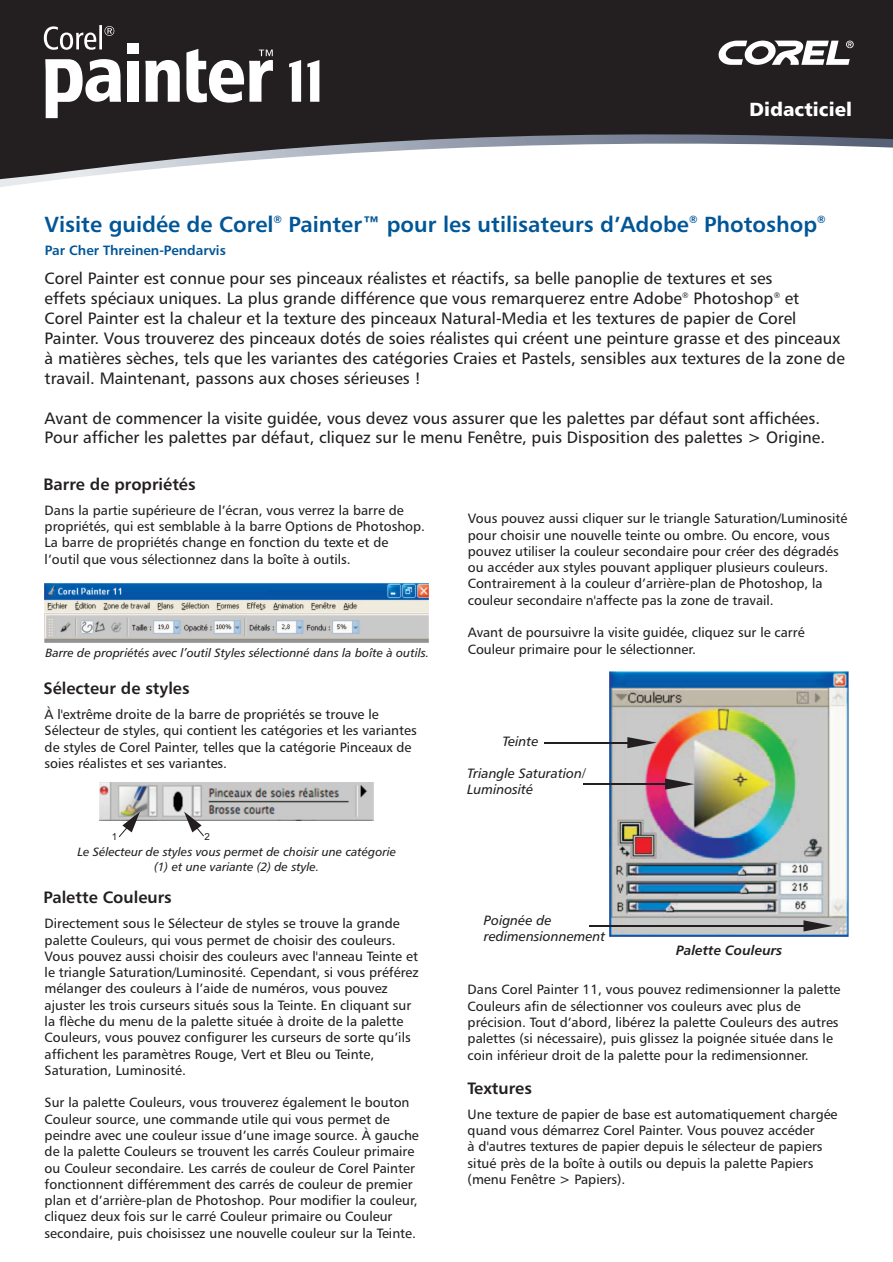
<style>
.page{position:relative;width:893px;height:1262px;background:#fff}
.page>*{position:absolute;margin:0;border:0;box-sizing:border-box;transform-origin:0 0}
.t1{font:21.9px "Humanist 777 BT Roman B Bold";color:#015698}
.t2{font:19.05px "Humanist 777 BT Black B";color:#fff}
.t3{font:16.5px/20px "Humanist 777 BT Roman B";color:#231f20}
.t4{font:16.5px "Humanist 777 BT Roman B Bold";color:#231f20}
.t5{font:13.5px/16.4px "Humanist 777 BT Roman B";color:#231f20}
.t6{font:italic 13.5px/16.4px "Humanist 777 BT Roman B Normal";color:#231f20}
.t7{font:13.5px "Humanist 777 BT Roman B Bold";color:#015698}
.t8{font:italic 13.5px "Humanist 777 BT Roman B Bold";color:#231f20}
.t9{font:italic 12px/14.5px "Humanist 777 BT Roman B Normal";color:#231f20;text-align:center}
.t10{font:10.2px "Humanist 777 BT Roman B Bold";color:#015698}
.t11{font:9.75px "Arial";color:#231f20}
.t12{font:7.8px "Humanist 777 BT Roman B";color:#231f20}
</style>
<div class="page">
<img style="left:610px;top:671px;width:238px;height:265px">
<svg style="left:627px;top:737px;width:29px;height:11px"></svg>
<svg style="left:803px;top:920px;width:29px;height:11px"></svg>
<svg style="left:665px;top:778px;width:29px;height:11px"></svg>
<hr style="left:544px;top:742px;width:91px;height:1px;background:#231f20">
<hr style="left:589px;top:925px;width:222px;height:1px;background:#231f20">
<hr style="left:582px;top:783px;width:85px;height:1px;background:#231f20">
<svg style="left:0;top:0;width:892px;height:181px;fill:#231f20"></svg>
<svg style="left:717px;top:41px;width:136px;height:24px"></svg>
<svg style="left:307px;top:60px;width:12px;height:42px"></svg>
<svg style="left:145px;top:60px;width:35px;height:42px"></svg>
<div style="left:127px;top:43px;width:12px;height:11px;background:#fff"></div>
<div style="left:127px;top:61px;width:12px;height:41px;background:#fff"></div>
<svg style="left:45px;top:59px;width:76px;height:59px"></svg>
<svg style="left:186px;top:49px;width:87px;height:54px"></svg>
<svg style="left:44px;top:25px;width:70px;height:25px"></svg>
<svg style="left:289px;top:60px;width:12px;height:42px"></svg>
<img style="left:45px;top:584px;width:383px;height:58px">
<img style="left:100px;top:782px;width:273px;height:38px">
<svg style="left:118px;top:811px;width:22px;height:26px"></svg>
<svg style="left:184px;top:811px;width:21px;height:26px"></svg>
<h2 class="t2" style="left:749px;top:98px;width:104px">Didacticiel</h2>
<p class="t10" style="left:273px;top:215px;width:10px">®</p>
<p class="t10" style="left:689px;top:216px;width:10px">®</p>
<p class="t10" style="left:817px;top:215px;width:10px">®</p>
<h1 class="t1" style="left:45px;top:216px;width:774px">Visite guidée de Corel Painter™ pour les utilisateurs d’Adobe Photoshop</h1>
<p class="t7" style="left:45px;top:244px;width:182px">Par Cher Threinen-Pendarvis</p>
<p class="t3" style="left:45px;top:270px;width:801px">Corel Painter est connue pour ses pinceaux réalistes et réactifs, sa belle panoplie de textures et ses<br>effets spéciaux uniques. La plus grande différence que vous remarquerez entre Adobe Photoshop et<br>Corel Painter est la chaleur et la texture des pinceaux Natural-Media et les textures de papier de Corel Painter. Vous trouverez des pinceaux dotés de soies réalistes qui créent une peinture grasse et des pinceaux à matières sèches, tels que les variantes des catégories Craies et Pastels, sensibles aux textures de la zone de travail. Maintenant, passons aux choses sérieuses !</p>
<p class="t3" style="left:45px;top:409px;width:782px">Avant de commencer la visite guidée, vous devez vous assurer que les palettes par défaut sont affichées.<br>Pour afficher les palettes par défaut, cliquez sur le menu Fenêtre, puis Disposition des palettes &gt; Origine.</p>
<p class="t12" style="left:682px;top:292px;width:8px">®</p>
<p class="t12" style="left:773px;top:292px;width:8px">®</p>
<p class="t4" style="left:43px;top:477px;width:154px">Barre de propriétés</p>
<p class="t5" style="left:45px;top:503px;width:382px">Dans la partie supérieure de l’écran, vous verrez la barre de propriétés, qui est semblable à la barre Options de Photoshop.<br>La barre de propriétés change en fonction du texte et de l’outil que vous sélectionnez dans la boîte à outils.</p>
<p class="t9" style="left:45px;top:647px;width:385px">Barre de propriétés avec l’outil Styles sélectionné dans la boîte à outils.</p>
<p class="t4" style="left:43px;top:681px;width:148px">Sélecteur de styles</p>
<p class="t5" style="left:45px;top:707px;width:373px">À l'extrême droite de la barre de propriétés se trouve le Sélecteur de styles, qui contient les catégories et les variantes de styles de Corel Painter, telles que la catégorie Pinceaux de soies réalistes et ses variantes.</p>
<p class="t11" style="left:112px;top:830px;width:7px">1</p>
<p class="t11" style="left:204px;top:830px;width:7px">2</p>
<p class="t9" style="left:77px;top:846px;width:320px">Le Sélecteur de styles vous permet de choisir une catégorie (1) et une variante (2) de style.</p>
<p class="t4" style="left:43px;top:891px;width:130px">Palette Couleurs</p>
<p class="t5" style="left:45px;top:916px;width:375px">Directement sous le Sélecteur de styles se trouve la grande palette Couleurs, qui vous permet de choisir des couleurs.<br>Vous pouvez aussi choisir des couleurs avec l'anneau Teinte et le triangle Saturation/Luminosité. Cependant, si vous préférez mélanger des couleurs à l’aide de numéros, vous pouvez ajuster les trois curseurs situés sous la Teinte. En cliquant sur la flèche du menu de la palette située à droite de la palette Couleurs, vous pouvez configurer les curseurs de sorte qu’ils affichent les paramètres Rouge, Vert et Bleu ou Teinte, Saturation, Luminosité.</p>
<p class="t5" style="left:45px;top:1095px;width:376px">Sur la palette Couleurs, vous trouverez également le bouton Couleur source, une commande utile qui vous permet de peindre avec une couleur issue d’une image source. À gauche de la palette Couleurs se trouvent les carrés Couleur primaire ou Couleur secondaire. Les carrés de couleur de Corel Painter fonctionnent différemment des carrés de couleur de premier plan et d’arrière-plan de Photoshop. Pour modifier la couleur, cliquez deux fois sur le carré Couleur primaire ou Couleur secondaire, puis choisissez une nouvelle couleur sur la Teinte.</p>
<p class="t5" style="left:468px;top:511px;width:381px">Vous pouvez aussi cliquer sur le triangle Saturation/Luminosité pour choisir une nouvelle teinte ou ombre. Ou encore, vous pouvez utiliser la couleur secondaire pour créer des dégradés ou accéder aux styles pouvant appliquer plusieurs couleurs.<br>Contrairement à la couleur d’arrière-plan de Photoshop, la couleur secondaire n'affecte pas la zone de travail.</p>
<p class="t5" style="left:468px;top:625px;width:338px">Avant de poursuivre la visite guidée, cliquez sur le carré<br>Couleur primaire pour le sélectionner.</p>
<p class="t6" style="left:502px;top:734px;width:38px">Teinte</p>
<p class="t6" style="left:467px;top:766px;width:120px">Triangle Saturation/<br>Luminosité</p>
<p class="t6" style="left:484px;top:913px;width:123px">Poignée de redimensionnement</p>
<p class="t8" style="left:676px;top:942px;width:108px">Palette Couleurs</p>
<p class="t5" style="left:467px;top:982px;width:374px">Dans Corel Painter 11, vous pouvez redimensionner la palette Couleurs afin de sélectionner vos couleurs avec plus de précision. Tout d’abord, libérez la palette Couleurs des autres palettes (si nécessaire), puis glissez la poignée située dans le coin inférieur droit de la palette pour la redimensionner.</p>
<p class="t4" style="left:467px;top:1081px;width:66px">Textures</p>
<p class="t5" style="left:467px;top:1106px;width:371px">Une texture de papier de base est automatiquement chargée quand vous démarrez Corel Painter. Vous pouvez accéder<br>à d'autres textures de papier depuis le sélecteur de papiers situé près de la boîte à outils ou depuis la palette Papiers (menu Fenêtre &gt; Papiers).</p>
</div>
